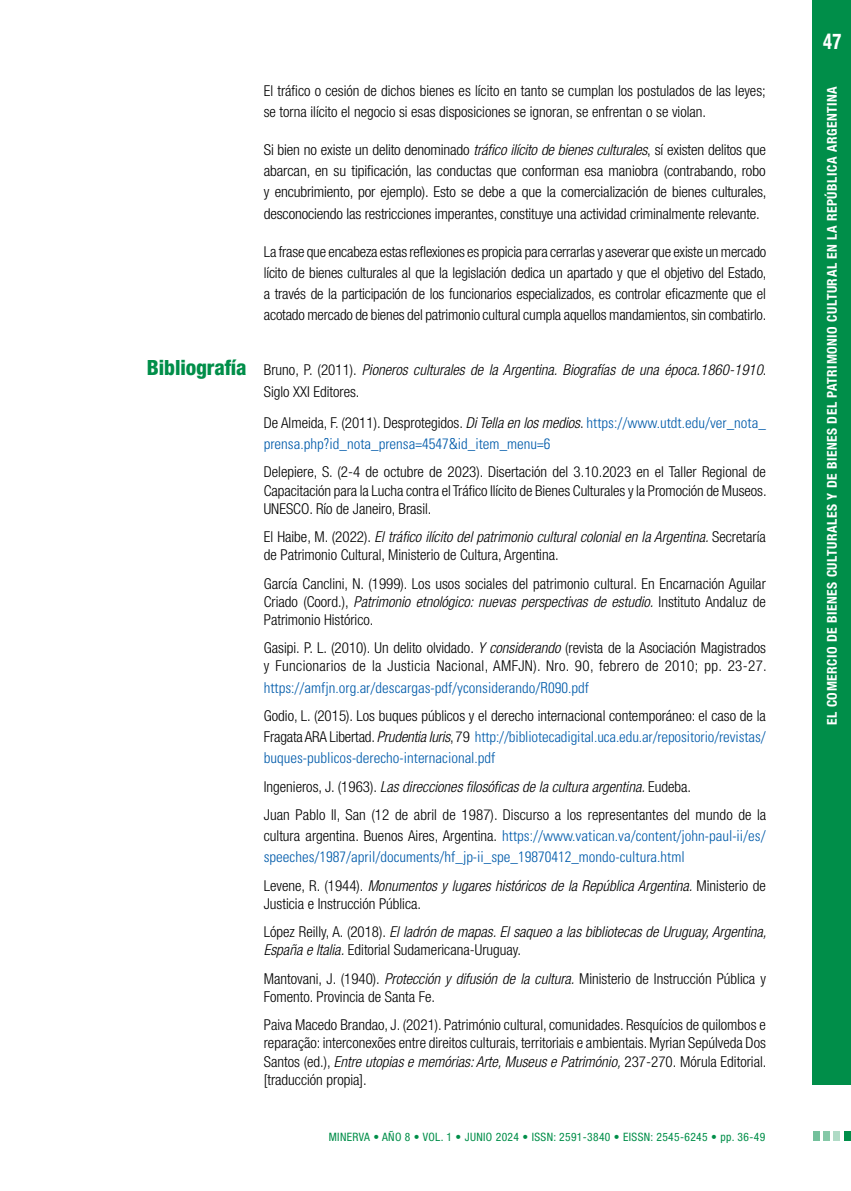
<style>
.page{position:relative;width:851px;height:1191px;background:#fff}
.page>*{position:absolute;margin:0;border:0;box-sizing:border-box;transform-origin:0 0}
.t1{font:700 condensed 21.75px "Helvetica Neue LT Std";color:#fff;scale:.85 1}
._00-SUBTI-1_MARGEN{font:800 condensed 21px "Helvetica Neue LT Std";letter-spacing:-.005em;color:#008e49}
._000-_BIBLIO_NUEVA{font:300 condensed 15px/18.1px "Helvetica Neue LT Std";color:#000;text-align:justify}
._00-TEXTO_GENERAL{font:300 condensed 15px/21.1px "Helvetica Neue LT Std";color:#000;text-align:justify}
._000-_BIBLIO_NUEVA-2{font:300 condensed 15px/21.1px "Univers LT Std";color:#005baa}
._000-_BIBLIO_NUEVA-3{font:italic 300 condensed 15px/18.1px "Helvetica Neue LT Std";color:#000}
._00-PRIMER_PARRAFO_L{font:italic 300 condensed 15px/21.1px "Helvetica Neue LT Std";color:#000}
.t2{font:700 condensed 13.5px "Helvetica Neue LT Std";letter-spacing:.04em;color:#fff}
.t3{font:condensed 11.55px "Helvetica Neue LT Std";letter-spacing:.03em;color:#008e49}
.s1{font-style:italic}
.s2{font-style:normal}
.s3{font-family:"Helvetica Neue LT Std";color:#000}
.s4{font-family:"Helvetica Neue LT Std";font-style:italic;color:#000}
.s5{font-family:"Univers LT Std";color:#005baa}
</style>
<div class="page">
<div style="left:812px;top:0;width:38px;height:1084px;background:#008e49"></div>
<div style="left:822px;top:1131px;width:7px;height:10px;background:#85c8a7"></div>
<div style="left:833px;top:1131px;width:7px;height:10px;background:#b0dbc6"></div>
<div style="left:844px;top:1131px;width:6px;height:10px;background:#008e49"></div>
<div style="left:812px;top:1131px;width:7px;height:10px;background:#73c09b"></div>
<p class="_00-SUBTI-1_MARGEN" style="left:147px;top:355px;width:101px">Bibliografía</p>
<p class="_00-TEXTO_GENERAL" style="left:264px;top:80px;width:503px">El tráfico o cesión de dichos bienes es lícito en tanto se cumplan los postulados de las leyes; se torna ilícito el negocio si esas disposiciones se ignoran, se enfrentan o se violan.</p>
<p class="_00-TEXTO_GENERAL" style="left:264px;top:139px;width:504px">Si bien no existe un delito denominado <span class="s1">tráfico ilícito de bienes culturales</span>, sí existen delitos que abarcan, en su tipificación, las conductas que conforman esa maniobra (contrabando, robo y encubrimiento, por ejemplo). Esto se debe a que la comercialización de bienes culturales, desconociendo las restricciones imperantes, constituye una actividad criminalmente relevante.</p>
<p class="_00-TEXTO_GENERAL" style="left:264px;top:241px;width:504px">La frase que encabeza estas reflexiones es propicia para cerrarlas y aseverar que existe un mercado lícito de bienes culturales al que la legislación dedica un apartado y que el objetivo del Estado, a través de la participación de los funcionarios especializados, es controlar eficazmente que el acotado mercado de bienes del patrimonio cultural cumpla aquellos mandamientos, sin combatirlo.</p>
<p class="_00-PRIMER_PARRAFO_L" style="left:264px;top:360px;width:504px"><span class="s2">Bruno, P. (2011).</span> Pioneros culturales de la Argentina. Biografías de una época.1860-1910<span class="s2">.<br>Siglo XXI Editores.</span></p>
<p class="_000-_BIBLIO_NUEVA-2" style="left:264px;top:412px;width:503px"><span class="s3">De Almeida, F. (2011). Desprotegidos.</span> <span class="s4">Di Tella en los medios</span><span class="s3">.</span> https://www.utdt.edu/ver_nota_ prensa.php?id_nota_prensa=4547&amp;id_item_menu=6</p>
<p class="_000-_BIBLIO_NUEVA" style="left:264px;top:463px;width:504px">Delepiere, S. (2-4 de octubre de 2023). Disertación del 3.10.2023 en el Taller Regional de Capacitación para la Lucha contra el Tráfico Ilícito de Bienes Culturales y la Promoción de Museos.<br>UNESCO. Río de Janeiro, Brasil.</p>
<p class="_000-_BIBLIO_NUEVA" style="left:264px;top:527px;width:503px">El Haibe, M. (2022). <span class="s1">El tráfico ilícito del patrimonio cultural colonial en la Argentina.</span> Secretaría de Patrimonio Cultural, Ministerio de Cultura, Argentina.</p>
<p class="_000-_BIBLIO_NUEVA" style="left:264px;top:574px;width:503px">García Canclini, N. (1999). Los usos sociales del patrimonio cultural. En Encarnación Aguilar Criado (Coord.), <span class="s1">Patrimonio etnológico: nuevas perspectivas de estudio.</span> Instituto Andaluz de Patrimonio Histórico.</p>
<p class="_000-_BIBLIO_NUEVA" style="left:264px;top:639px;width:504px">Gasipi. P. L. (2010). Un delito olvidado. <span class="s1">Y considerando</span> (revista de la Asociación Magistrados y Funcionarios de la Justicia Nacional, AMFJN). Nro. 90, febrero de 2010; pp. 23-27.</p>
<p class="_000-_BIBLIO_NUEVA-2" style="left:264px;top:676px;width:326px">https://amfjn.org.ar/descargas-pdf/yconsiderando/R090.pdf</p>
<p class="_000-_BIBLIO_NUEVA" style="left:264px;top:705px;width:503px;line-height:21.1px">Godio, L. (2015). Los buques públicos y el derecho internacional contemporáneo: el caso de la Fragata ARA Libertad. <span class="s1">Prudentia Iuris</span>, 79 <span class="s5">http://bibliotecadigital.uca.edu.ar/repositorio/revistas/ buques-publicos-derecho-internacional.pdf</span></p>
<p class="_000-_BIBLIO_NUEVA-3" style="left:264px;top:777px;width:429px"><span class="s2">Ingenieros, J. (1963).</span> Las direcciones filosóficas de la cultura argentina. <span class="s2">Eudeba.</span></p>
<p class="_000-_BIBLIO_NUEVA-2" style="left:264px;top:804px;width:504px;text-align:justify"><span class="s3">Juan Pablo II, San (12 de abril de 1987). Discurso a los representantes del mundo de la cultura argentina. Buenos Aires, Argentina.</span> https://www.vatican.va/content/john-paul-ii/es/ speeches/1987/april/documents/hf_jp-ii_spe_19870412_mondo-cultura.html</p>
<p class="_000-_BIBLIO_NUEVA" style="left:264px;top:876px;width:503px">Levene, R. (1944). <span class="s1">Monumentos y lugares históricos de la República Argentina.</span> Ministerio de<br>Justicia e Instrucción Pública.</p>
<p class="_000-_BIBLIO_NUEVA-3" style="left:264px;top:923px;width:504px"><span class="s2">López Reilly, A. (2018).</span> El ladrón de mapas. El saqueo a las bibliotecas de Uruguay, Argentina,<br>España e Italia. <span class="s2">Editorial Sudamericana-Uruguay.</span></p>
<p class="_000-_BIBLIO_NUEVA" style="left:264px;top:969px;width:503px">Mantovani, J. (1940). <span class="s1">Protección y difusión de la cultura.</span> Ministerio de Instrucción Pública y<br>Fomento. Provincia de Santa Fe.</p>
<p class="_000-_BIBLIO_NUEVA" style="left:264px;top:1015px;width:504px">Paiva Macedo Brandao, J. (2021). Património cultural, comunidades. Resquícios de quilombos e reparação: interconexões entre direitos culturais, territoriais e ambientais. Myrian Sepúlveda Dos Santos (ed.), <span class="s1">Entre utopias e memórias: Arte, Museus e Património,</span> 237-270. Mórula Editorial. [traducción propia].</p>
<p class="t3" style="left:329px;top:1130px;width:438px">MINERVA • AÑO 8 • VOL. 1 • JUNIO 2024 • ISSN: 2591-3840 • EISSN: 2545-6245 • pp. 36-49</p>
<h1 class="t1" style="left:823px;top:28px;width:23px">47</h1>
<p class="t2" style="left:823px;top:725px;width:640px;rotate:-90deg">EL COMERCIO DE BIENES CULTURALES Y DE BIENES DEL PATRIMONIO CULTURAL EN LA REPÚBLICA ARGENTINA</p>
</div>
